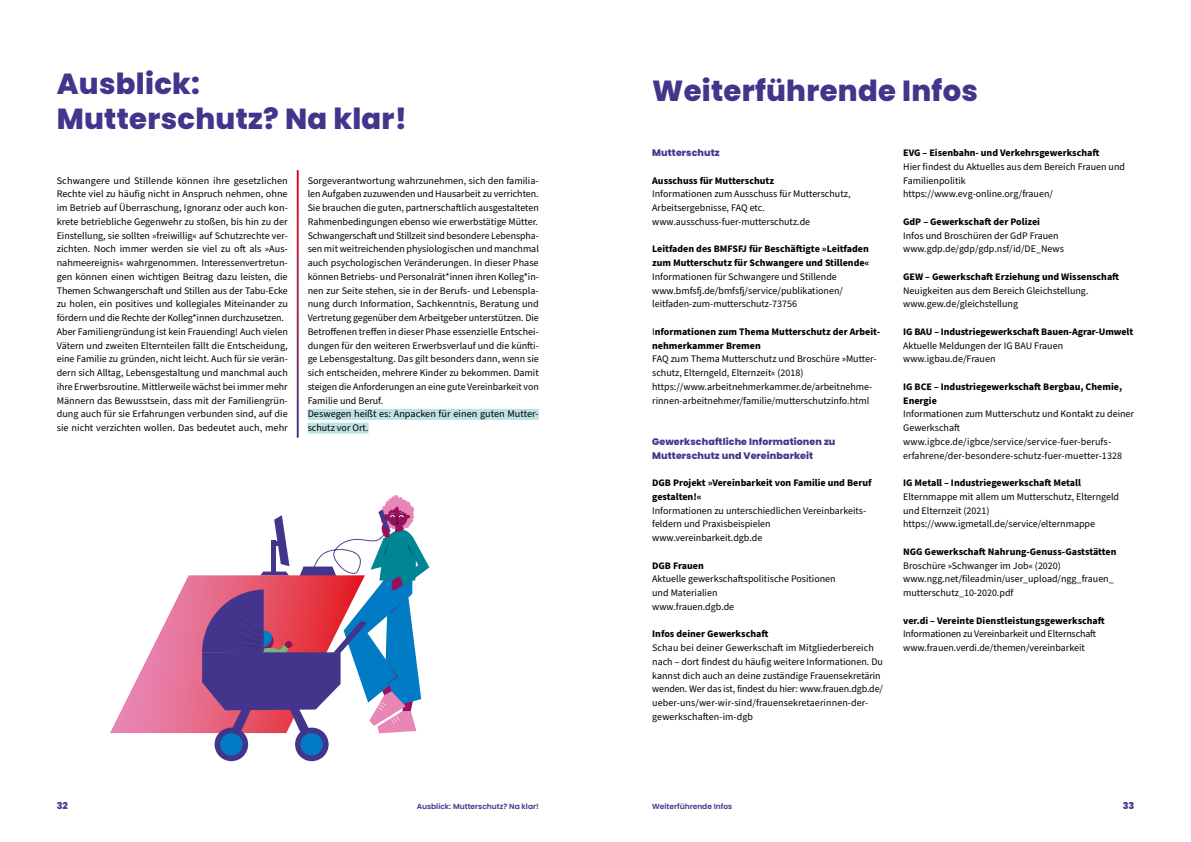
<style>
.page{position:relative;width:1191px;height:842px;background:#fff}
.page>*{position:absolute;margin:0;border:0;box-sizing:border-box;transform-origin:0 0}
.t1{font:800 29px/34.4px "Poppins";letter-spacing:.01em;color:#43358b}
.Fließtext{font:10px/13.8px "Source Sans Pro";color:#000}
.Fließtext-2{font:700 10px/13.8px "Source Sans Pro";color:#000}
.t2{font:800 9.5px/13.8px "Poppins";letter-spacing:.01em;color:#43358b}
.t3{font:600 7.5px "Poppins";color:#43358b}
.s1{font-weight:400}
</style>
<div class="page">
<div style="left:308px;top:409px;width:231px;height:11px;background:#bee2e2"></div>
<div style="left:308px;top:423px;width:60px;height:11px;background:#bee2e2"></div>
<svg style="left:110px;top:575px;width:92px;height:158px"></svg>
<div style="left:215px;top:728px;width:33px;height:33px;background:#43358b;border-radius:50%"></div>
<div style="left:220px;top:733px;width:22px;height:22px;background:#007bc4;border-radius:50%"></div>
<div style="left:295px;top:728px;width:34px;height:33px;background:#43358b;border-radius:50%"></div>
<div style="left:300px;top:733px;width:23px;height:22px;background:#007bc4;border-radius:50%"></div>
<svg style="left:202px;top:495px;width:227px;height:246px"></svg>
<h1 class="t1" style="left:57px;top:67px;width:352px">Ausblick:<br>Mutterschutz? Na klar!</h1>
<p class="Fließtext" style="left:57px;top:174px;width:233px;text-align:justify">Schwangere und Stillende können ihre gesetzlichen Rechte viel zu häufig nicht in Anspruch nehmen, ohne im Betrieb auf Überraschung, Ignoranz oder auch kon&shy;krete betriebliche Gegenwehr zu stoßen, bis hin zu der Einstellung, sie sollten »freiwillig« auf Schutzrechte ver&shy;zichten. Noch immer werden sie viel zu oft als »Aus&shy;nahmeereignis« wahrgenommen. Interessenvertretun&shy;gen können einen wichtigen Beitrag dazu leisten, die Themen Schwangerschaft und Stillen aus der Tabu-Ecke zu holen, ein positives und kollegiales Miteinander zu fördern und die Rechte der Kolleg*innen durchzusetzen.</p>
<p class="Fließtext" style="left:57px;top:325px;width:233px;text-align:justify">Aber Familiengründung ist kein Frauending! Auch vielen Vätern und zweiten Elternteilen fällt die Entscheidung, eine Familie zu gründen, nicht leicht. Auch für sie verän&shy;dern sich Alltag, Lebensgestaltung und manchmal auch ihre Erwerbsroutine. Mittlerweile wächst bei immer mehr Männern das Bewusstsein, dass mit der Familiengrün&shy;dung auch für sie Erfahrungen verbunden sind, auf die sie nicht verzichten wollen. Das bedeutet auch, mehr</p>
<p class="Fließtext" style="left:308px;top:174px;width:233px;text-align:justify">Sorgeverantwortung wahrzunehmen, sich den familia&shy;len Aufgaben zuzuwenden und Hausarbeit zu verrichten.<br>Sie brauchen die guten, partnerschaftlich ausgestalteten Rahmenbedingungen ebenso wie erwerbstätige Mütter.</p>
<p class="Fließtext" style="left:308px;top:229px;width:233px;text-align:justify">Schwangerschaft und Stillzeit sind besondere Lebenspha&shy;sen mit weitreichenden physiologischen und manchmal auch psychologischen Veränderungen. In dieser Phase können Betriebs- und Personalrät*innen ihren Kolleg*in&shy;nen zur Seite stehen, sie in der Berufs- und Lebenspla&shy;nung durch Information, Sachkenntnis, Beratung und Vertretung gegenüber dem Arbeitgeber unterstützen. Die Betroffenen treffen in dieser Phase essenzielle Entschei&shy;dungen für den weiteren Erwerbsverlauf und die künfti&shy;ge Lebensgestaltung. Das gilt besonders dann, wenn sie sich entscheiden, mehrere Kinder zu bekommen. Damit steigen die Anforderungen an eine gute Vereinbarkeit von Familie und Beruf.</p>
<p class="Fließtext" style="left:308px;top:407px;width:233px">Deswegen heißt es: Anpacken für einen guten Mutter&shy;schutz vor Ort.</p>
<h1 class="t1" style="left:652px;top:74px;width:327px">Weiterführende Infos</h1>
<h3 class="t2" style="left:652px;top:146px;width:69px">Mutterschutz</h3>
<p class="Fließtext-2" style="left:652px;top:174px;width:123px">Ausschuss für Mutterschutz</p>
<p class="Fließtext" style="left:652px;top:187px;width:200px">Informationen zum Ausschuss für Mutterschutz,<br>Arbeitsergebnisse, FAQ etc.</p>
<p class="Fließtext" style="left:652px;top:215px;width:159px">www.ausschuss-fuer-mutterschutz.de</p>
<p class="Fließtext-2" style="left:652px;top:242px;width:219px">Leitfaden des BMFSFJ für Beschäftigte »Leitfaden zum Mutterschutz für Schwangere und Stillende«</p>
<p class="Fließtext" style="left:652px;top:270px;width:186px">Informationen für Schwangere und Stillende</p>
<p class="Fließtext" style="left:652px;top:284px;width:192px">www.bmfsfj.de/bmfsfj/service/publikationen/ leitfaden-zum-mutterschutz-73756</p>
<p class="Fließtext-2" style="left:652px;top:325px;width:229px"><span class="s1">I</span>nformationen zum Thema Mutterschutz der Arbeit&shy;nehmerkammer Bremen</p>
<p class="Fließtext" style="left:652px;top:352px;width:226px">FAQ zum Thema Mutterschutz und Broschüre »Mutter&shy;schutz, Elterngeld, Elternzeit« (2018)</p>
<p class="Fließtext" style="left:652px;top:380px;width:222px">https://www.arbeitnehmerkammer.de/arbeitnehme&shy;rinnen-arbeitnehmer/familie/mutterschutzinfo.html</p>
<h3 class="t2" style="left:652px;top:435px;width:185px">Gewerkschaftliche Informationen zu<br>Mutterschutz und Vereinbarkeit</h3>
<p class="Fließtext-2" style="left:652px;top:476px;width:221px">DGB Projekt »Vereinbarkeit von Familie und Beruf gestalten!«</p>
<p class="Fließtext" style="left:652px;top:504px;width:216px">Informationen zu unterschiedlichen Vereinbarkeits&shy;feldern und Praxisbeispielen</p>
<p class="Fließtext" style="left:652px;top:531px;width:112px">www.vereinbarkeit.dgb.de</p>
<p class="Fließtext-2" style="left:652px;top:559px;width:53px">DGB Frauen</p>
<p class="Fließtext" style="left:652px;top:572px;width:185px">Aktuelle gewerkschaftspolitische Positionen und Materialien</p>
<p class="Fließtext" style="left:652px;top:600px;width:84px">www.frauen.dgb.de</p>
<p class="Fließtext-2" style="left:652px;top:627px;width:118px">Infos deiner Gewerkschaft</p>
<p class="Fließtext" style="left:652px;top:641px;width:232px">Schau bei deiner Gewerkschaft im Mitgliederbereich nach – dort findest du häufig weitere Informationen. Du kannst dich auch an deine zuständige Frauensekretärin wenden. Wer das ist, findest du hier: www.frauen.dgb.de/ ueber-uns/wer-wir-sind/frauensekretaerinnen-der&shy;gewerkschaften-im-dgb</p>
<p class="Fließtext-2" style="left:903px;top:146px;width:198px">EVG – Eisenbahn- und Verkehrsgewerkschaft</p>
<p class="Fließtext" style="left:903px;top:160px;width:223px">Hier findest du Aktuelles aus dem Bereich Frauen und<br>Familienpolitik</p>
<p class="Fließtext" style="left:903px;top:187px;width:151px">https://www.evg-online.org/frauen/</p>
<p class="Fließtext-2" style="left:903px;top:215px;width:138px">GdP – Gewerkschaft der Polizei</p>
<p class="Fließtext" style="left:903px;top:229px;width:157px">Infos und Broschüren der GdP Frauen</p>
<p class="Fließtext" style="left:903px;top:242px;width:162px">www.gdp.de/gdp/gdp.nsf/id/DE_News</p>
<p class="Fließtext-2" style="left:903px;top:270px;width:218px">GEW – Gewerkschaft Erziehung und Wissenschaft</p>
<p class="Fließtext" style="left:903px;top:284px;width:187px">Neuigkeiten aus dem Bereich Gleichstellung.</p>
<p class="Fließtext" style="left:903px;top:297px;width:116px">www.gew.de/gleichstellung</p>
<p class="Fließtext-2" style="left:903px;top:325px;width:232px">IG BAU – Industriegewerkschaft Bauen-Agrar-Umwelt</p>
<p class="Fließtext" style="left:903px;top:339px;width:161px">Aktuelle Meldungen der IG BAU Frauen</p>
<p class="Fließtext" style="left:903px;top:352px;width:94px">www.igbau.de/Frauen</p>
<p class="Fließtext-2" style="left:903px;top:380px;width:220px">IG BCE – Industriegewerkschaft Bergbau, Chemie,<br>Energie</p>
<p class="Fließtext" style="left:903px;top:407px;width:232px">Informationen zum Mutterschutz und Kontakt zu deiner<br>Gewerkschaft</p>
<p class="Fließtext" style="left:903px;top:435px;width:220px">www.igbce.de/igbce/service/service-fuer-berufs&shy;erfahrene/der-besondere-schutz-fuer-muetter-1328</p>
<p class="Fließtext-2" style="left:903px;top:476px;width:179px">IG Metall – Industriegewerkschaft Metall</p>
<p class="Fließtext" style="left:903px;top:490px;width:217px">Elternmappe mit allem um Mutterschutz, Elterngeld und Elternzeit (2021)</p>
<p class="Fließtext" style="left:903px;top:517px;width:193px">https://www.igmetall.de/service/elternmappe</p>
<p class="Fließtext-2" style="left:903px;top:545px;width:215px">NGG Gewerkschaft Nahrung-Genuss-Gaststätten</p>
<p class="Fließtext" style="left:903px;top:559px;width:159px">Broschüre »Schwanger im Job« (2020)</p>
<p class="Fließtext" style="left:903px;top:572px;width:212px">www.ngg.net/fileadmin/user_upload/ngg_frauen_ mutterschutz_10-2020.pdf</p>
<p class="Fließtext-2" style="left:903px;top:614px;width:203px">ver.di – Vereinte Dienstleistungsgewerkschaft</p>
<p class="Fließtext" style="left:903px;top:627px;width:194px">Informationen zu Vereinbarkeit und Elternschaft</p>
<p class="Fließtext" style="left:903px;top:641px;width:183px">www.frauen.verdi.de/themen/vereinbarkeit</p>
<p class="t2" style="left:57px;top:799px;width:13px">32</p>
<p class="t3" style="left:417px;top:802px;width:123px">Ausblick: Mutterschutz? Na klar!</p>
<p class="t3" style="left:652px;top:802px;width:82px">Weiterführende Infos</p>
<p class="t2" style="left:1122px;top:799px;width:13px">33</p>
</div>
